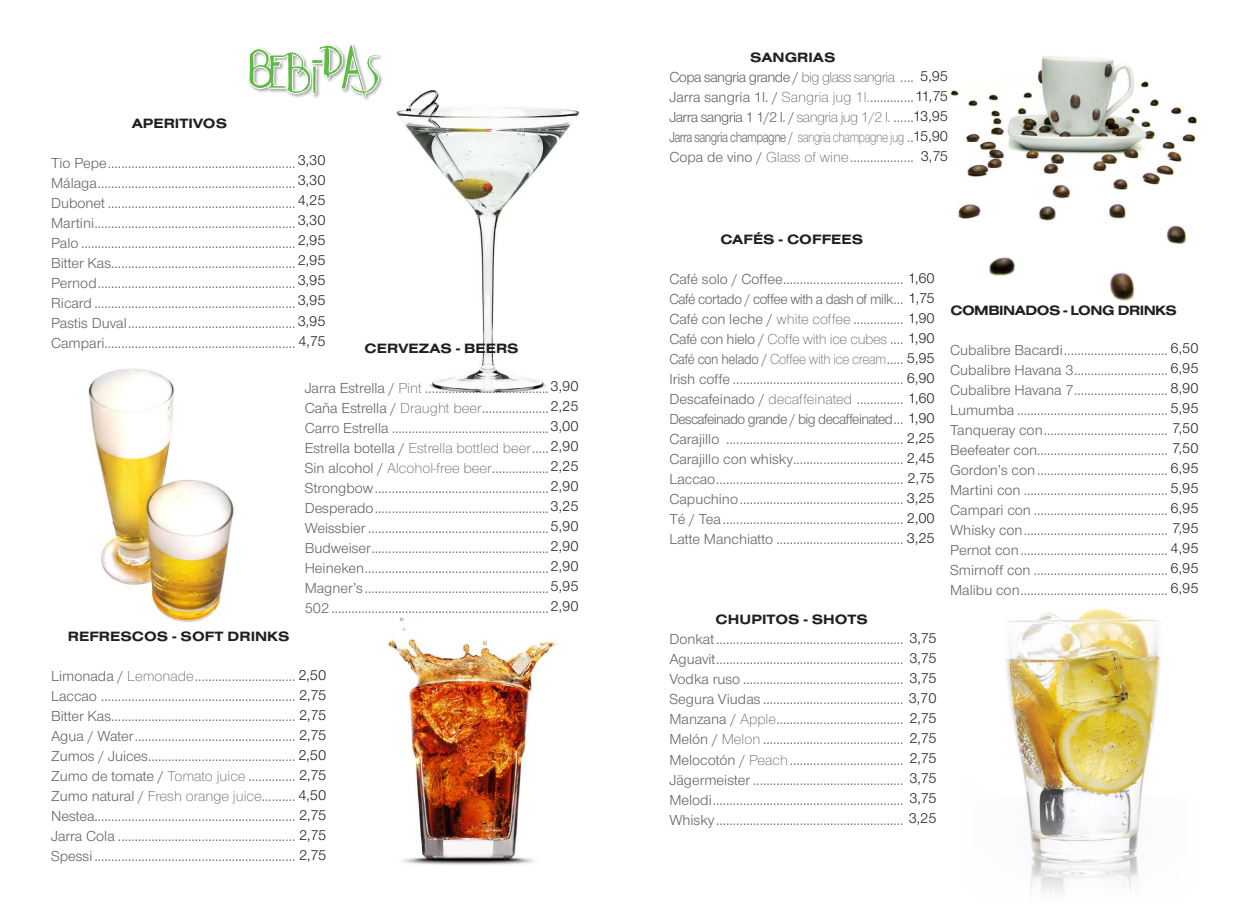
<style>
.page{position:relative;width:1248px;height:908px;background:#fff}
.page>*{position:absolute;margin:0;border:0;box-sizing:border-box;transform-origin:0 0}
.t1{font:58px "Weimar";letter-spacing:.06em;color:#60bb46}
.t2{font:15px/20px "Nimbus San Nov T";color:#636366;text-align:justify}
.t3{font:15px/20px "Nimbus San Nov T";color:#231f20;text-align:justify}
.t4{font:14px "Nimbus San T Bold Exte";color:#231f20}
.t5{font:14px "Nimbus San T Bold Exte";letter-spacing:-.04em;color:#231f20}
.s1{font-family:"Nimbus San Nov T Ligh"}
.s2{color:#231f20}
</style>
<div class="page">
<img style="left:388px;top:617px;width:169px;height:248px">
<img style="left:88px;top:368px;width:146px;height:255px">
<img style="left:949px;top:56px;width:247px;height:246px">
<img style="left:1006px;top:609px;width:155px;height:283px">
<img style="left:396px;top:90px;width:184px;height:303px">
<div style="left:248px;top:43px;width:136px;height:58px;background:#231f20;opacity:.42"></div>
<svg style="left:248px;top:43px;width:132px;height:55px"></svg>
<h1 class="t1" style="left:250px;top:41px;width:131px">BEBIDAS</h1>
<p class="t4" style="left:132px;top:115px;width:97px">APERITIVOS</p>
<p class="t2" style="left:51px;top:153px;width:246px">Tio Pepe........................................................<br>Málaga...........................................................<br>Dubonet ........................................................<br>Martini............................................................<br>Palo ................................................................<br>Bitter Kas.......................................................<br>Pernod...........................................................<br>Ricard ............................................................<br>Pastis Duval..................................................<br>Campari.........................................................</p>
<p class="t3" style="left:298px;top:150px;width:29px">3,30<br>3,30<br>4,25<br>3,30<br>2,95<br>2,95<br>3,95<br>3,95<br>3,95<br>4,75</p>
<p class="t4" style="left:364px;top:340px;width:156px">CERVEZAS - BEERS</p>
<p class="t2" style="left:304px;top:378px;width:246px">Jarra Estrella / <span class="s1">Pint</span> .....................................<br>Caña Estrella / <span class="s1">Draught beer</span>....................<br>Carro Estrella ...............................................<br>Estrella botella / <span class="s1">Estrella bottled beer</span>.....<br>Sin alcohol / <span class="s1">Alcohol-free beer</span>.................<br>Strongbow....................................................<br>Desperado....................................................<br>Weissbier ......................................................<br>Budweiser.....................................................<br>Heineken.......................................................<br>Magner’s .......................................................<br>502 .................................................................</p>
<p class="t3" style="left:550px;top:376px;width:29px">3,90<br>2,25<br>3,00<br>2,90<br>2,25<br>2,90<br>3,25<br>5,90<br>2,90<br>2,90<br>5,95<br>2,90</p>
<p class="t4" style="left:68px;top:628px;width:223px">REFRESCOS - SOFT DRINKS</p>
<p class="t2" style="left:51px;top:666px;width:246px">Limonada / <span class="s1">Lemonade</span>..............................<br>Laccao ..........................................................<br>Bitter Kas.......................................................<br>Agua / Water................................................<br>Zumos / Juices............................................<br>Zumo de tomate / <span class="s1">Tomato juice</span> ..............<br>Zumo natural / <span class="s1">Fresh orange juice</span>..........<br>Nestea............................................................<br>Jarra Cola .....................................................<br>Spessi ............................................................</p>
<p class="t3" style="left:298px;top:664px;width:29px">2,50<br>2,75<br>2,75<br>2,75<br>2,50<br>2,75<br>4,50<br>2,75<br>2,75<br>2,75</p>
<p class="t4" style="left:750px;top:50px;width:87px">SANGRIAS</p>
<p class="t2" style="left:669px;top:67px;width:280px">Copa sangria grande / <span class="s1">big glass sangria</span> .... <span class="s2">5,95<br></span>Jarra sangria 1l. / <span class="s1">Sangria jug 1l.</span>.............<span class="s2">11,75<br></span>Jarra sangria 1 1/2 l. / <span class="s1">sangria jug 1/2 l.</span> ......<span class="s2">13,95<br></span>Jarra sangria champagne / <span class="s1">sangria champagne jug</span> ..<span class="s2">15,90<br></span>Copa de vino / <span class="s1">Glass of wine</span>...................</p>
<p class="t3" style="left:920px;top:146px;width:29px">3,75</p>
<p class="t4" style="left:720px;top:231px;width:144px">CAFÉS - COFFEES</p>
<p class="t2" style="left:669px;top:269px;width:267px">Café solo / Coffee.................................... <span class="s2">1,60<br></span>Café cortado / coffee with a dash of milk... <span class="s2">1,75<br></span>Café con leche / <span class="s1">white coffee</span> ............... <span class="s2">1,90<br></span>Café con hielo / <span class="s1">Coffe with ice cubes</span> .... <span class="s2">1,90<br></span>Café con helado / <span class="s1">Coffee with ice cream</span>..... <span class="s2">5,95<br></span>Irish coffe ................................................... <span class="s2">6,90<br></span>Descafeinado / <span class="s1">decaffeinated</span> .............. <span class="s2">1,60<br></span>Descafeinado grande / big decaffeinated... <span class="s2">1,90<br></span>Carajillo ..................................................... <span class="s2">2,25<br></span>Carajillo con whisky................................. <span class="s2">2,45<br></span>Laccao........................................................ <span class="s2">2,75<br></span>Capuchino................................................. <span class="s2">3,25<br></span>Té / Tea...................................................... <span class="s2">2,00<br></span>Latte Manchiatto ...................................... <span class="s2">3,25</span></p>
<p class="t4" style="left:715px;top:611px;width:154px">CHUPITOS - SHOTS</p>
<p class="t2" style="left:669px;top:629px;width:236px">Donkat........................................................<br>Aguavit........................................................<br>Vodka ruso ................................................<br>Segura Viudas ..........................................<br>Manzana / <span class="s1">Apple</span>......................................<br>Melón / <span class="s1">Melon</span> ..........................................<br>Melocotón / <span class="s1">Peach</span>..................................<br>Jägermeister .............................................<br>Melodi.........................................................<br>Whisky ........................................................</p>
<p class="t3" style="left:908px;top:627px;width:29px">3,75<br>3,75<br>3,75<br>3,70<br>2,75<br>2,75<br>2,75<br>3,75<br>3,75<br>3,25</p>
<p class="t5" style="left:950px;top:302px;width:228px">COMBINADOS - LONG DRINKS</p>
<p class="t2" style="left:950px;top:340px;width:219px">Cubalibre Bacardi...............................<br>Cubalibre Havana 3............................<br>Cubalibre Havana 7............................<br>Lumumba .............................................<br>Tanqueray con.....................................<br>Beefeater con.......................................<br>Gordon’s con .......................................<br>Martini con ...........................................<br>Campari con ........................................<br>Whisky con...........................................<br>Pernot con............................................<br>Smirnoff con ........................................<br>Malibu con............................................</p>
<p class="t3" style="left:1170px;top:338px;width:29px">6,50<br>6,95<br>8,90<br>5,95<br>7,50<br>7,50<br>6,95<br>5,95<br>6,95<br>7,95<br>4,95<br>6,95<br>6,95</p>
</div>
